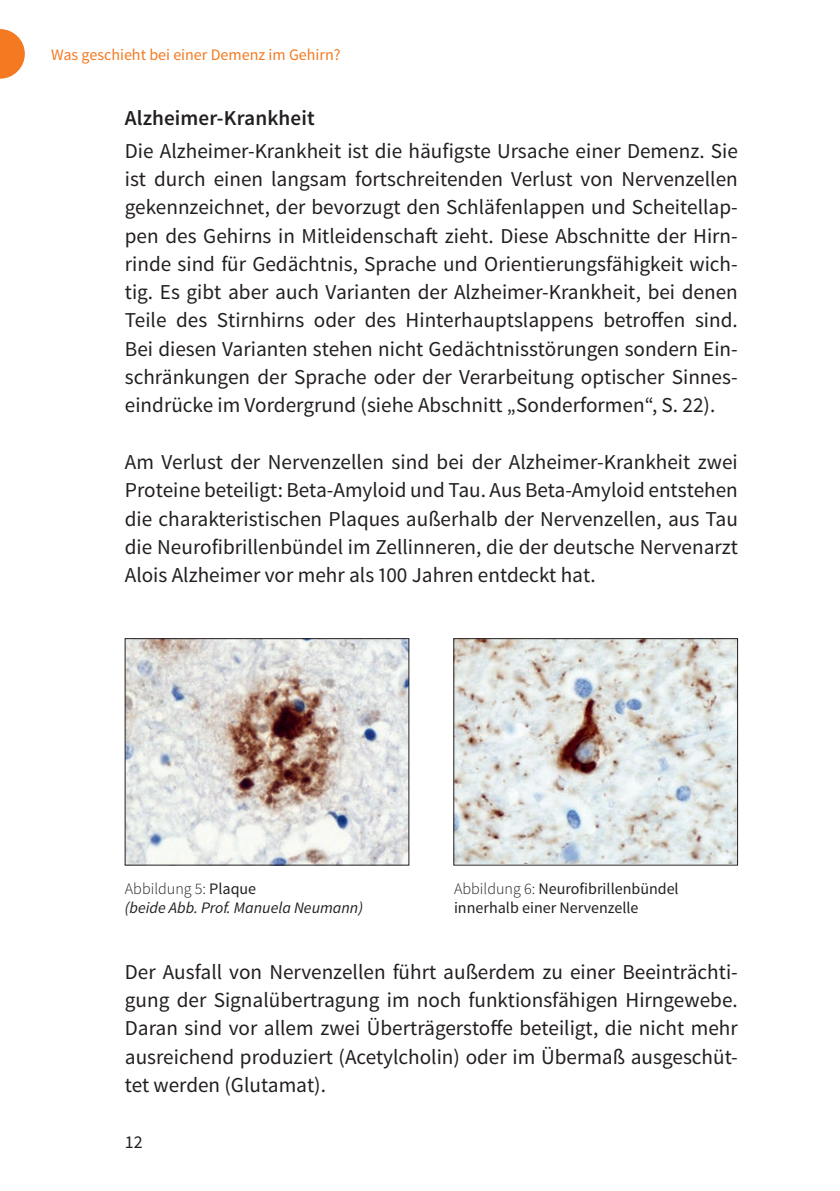
<style>
.page{position:relative;width:840px;height:1191px;background:#fff}
.page>*{position:absolute;margin:0;border:0;box-sizing:border-box;transform-origin:0 0}
.t1{font:21.2px/28.4px "Source Sans Pro";color:#231f20;text-align:justify}
.t2{font:600 21.2px "Source Sans Pro";letter-spacing:.005em;color:#231f20}
.t3{font:18px "Source Sans Pro";color:#231f20}
.t4{font:16px "Source Sans Pro";color:#231f20}
.t5{font:16px "Source Sans Pro";color:#f47921}
.t6{font:italic 16px "Source Sans Pro";color:#231f20}
.t7{font:300 16px "Source Sans Pro";color:#231f20}
.s1{font-weight:400}
.s2{font-weight:300}
</style>
<div class="page">
<svg style="left:0;top:29px;width:25px;height:50px"></svg>
<img style="left:127px;top:640px;width:280px;height:223px">
<div style="left:125px;top:638px;width:284px;height:227px;border:1px solid #231f20"></div>
<img style="left:455px;top:640px;width:280px;height:223px">
<div style="left:453px;top:638px;width:284px;height:227px;border:1px solid #231f20"></div>
<p class="t5" style="left:51px;top:45px;width:291px">Was geschieht bei einer Demenz im Gehirn?</p>
<p class="t2" style="left:125px;top:104px;width:191px">Alzheimer-Krankheit</p>
<p class="t1" style="left:125px;top:137px;width:614px">Die Alzheimer-Krankheit ist die häufigste Ursache einer Demenz. Sie ist durch einen langsam fortschreitenden Verlust von Nervenzellen gekennzeichnet, der bevorzugt den Schläfenlappen und Scheitellap&shy;pen des Gehirns in Mitleidenschaft zieht. Diese Abschnitte der Hirn&shy;rinde sind für Gedächtnis, Sprache und Orientierungsfähigkeit wich&shy;tig. Es gibt aber auch Varianten der Alzheimer-Krankheit, bei denen Teile des Stirnhirns oder des Hinterhauptslappens betroffen sind.<br>Bei diesen Varianten stehen nicht Gedächtnisstörungen sondern Ein&shy;schränkungen der Sprache oder der Verarbeitung optischer Sinnes&shy;eindrücke im Vordergrund (siehe Abschnitt „Sonderformen“, S. 22).</p>
<p class="t1" style="left:125px;top:448px;width:614px">Am Verlust der Nervenzellen sind bei der Alzheimer-Krankheit zwei Proteine beteiligt: Beta-Amyloid und Tau. Aus Beta-Amyloid entstehen die charakteristischen Plaques außerhalb der Nervenzellen, aus Tau die Neurofibrillenbündel im Zellinneren, die der deutsche Nervenarzt Alois Alzheimer vor mehr als 100 Jahren entdeckt hat.</p>
<p class="t7" style="left:125px;top:878px;width:133px">Abbildung 5: <span class="s1">Plaque</span></p>
<p class="t4" style="left:454px;top:878px;width:226px"><span class="s2">Abbildung 6:</span> Neurofibrillenbündel</p>
<p class="t6" style="left:125px;top:897px;width:239px">(beide Abb. Prof. Manuela Neumann)</p>
<p class="t4" style="left:454px;top:897px;width:186px">innerhalb einer Nervenzelle</p>
<p class="t1" style="left:125px;top:957px;width:614px">Der Ausfall von Nervenzellen führt außerdem zu einer Beeinträchti&shy;gung der Signalübertragung im noch funktionsfähigen Hirngewebe.<br>Daran sind vor allem zwei Überträgerstoffe beteiligt, die nicht mehr ausreichend produziert (Acetylcholin) oder im Übermaß ausgeschüt&shy;tet werden (Glutamat).</p>
<p class="t3" style="left:125px;top:1131px;width:19px">12</p>
</div>
